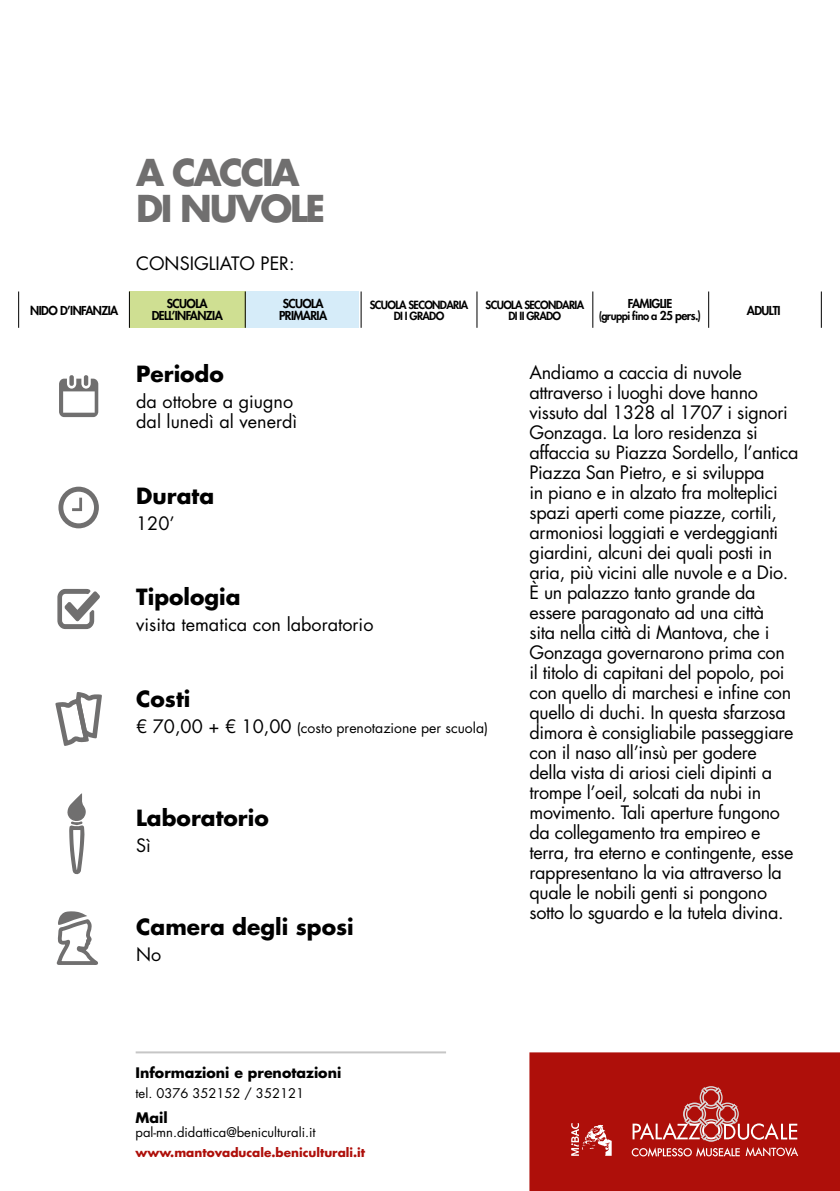
<style>
.page{position:relative;width:840px;height:1191px;background:#fff}
.page>*{position:absolute;margin:0;border:0;box-sizing:border-box;transform-origin:0 0}
.t1{font:700 36px/36px "Futura";letter-spacing:-.065em;color:#706f6f}
.t2{font:700 21.8px "Futura Std";color:#000}
.t3{font:18px/20px "Futura";letter-spacing:-.02em;color:#000}
.t4{font:18px/20px "Futura Std";color:#000}
.t5{font:18px "Futura";color:#000}
.t6{font:700 14.2px "Futura Std";color:#000}
.t7{font:14px "Futura Std";color:#000}
.t8{font:13px "Futura Std";color:#000}
.t9{font:800 12px/12px "Futura";letter-spacing:-.05em;color:#000;text-align:center}
.t10{font:700 12px "Futura";color:#ae0f0a}
.t11{font:800 11px/11.4px "Futura";letter-spacing:-.06em;color:#000;text-align:center}
.s1{font-size:12px}
.s2{font-size:18px}
</style>
<div class="page">
<div style="left:245px;top:291px;width:113px;height:37px;background:#d6ecf9"></div>
<div style="left:69px;top:375px;width:5px;height:11px;background:#706f6f;border-radius:2px"></div>
<svg style="left:59px;top:378px;width:39px;height:39px"></svg>
<svg style="left:58px;top:486px;width:41px;height:42px"></svg>
<svg style="left:55px;top:692px;width:47px;height:54px"></svg>
<svg style="left:57px;top:588px;width:43px;height:42px"></svg>
<svg style="left:56px;top:911px;width:42px;height:54px"></svg>
<svg style="left:67px;top:793px;width:19px;height:82px"></svg>
<div style="left:529px;top:1052px;width:310px;height:139px;background:#ae0f0a"></div>
<svg style="left:745px;top:1147px;width:52px;height:9px"></svg>
<svg style="left:631px;top:1147px;width:108px;height:9px"></svg>
<svg style="left:632px;top:1086px;width:164px;height:55px"></svg>
<svg style="left:571px;top:1123px;width:40px;height:32px"></svg>
<hr style="left:136px;top:1051px;width:310px;height:2px;background:#c6c6c6">
<div style="left:129px;top:291px;width:116px;height:37px;background:#cfdf92"></div>
<hr style="left:245px;top:291px;width:1px;height:37px;background:#000">
<hr style="left:820px;top:291px;width:1px;height:37px;background:#000">
<hr style="left:129px;top:291px;width:1px;height:37px;background:#000">
<hr style="left:18px;top:291px;width:1px;height:37px;background:#000">
<hr style="left:360px;top:291px;width:1px;height:37px;background:#000">
<hr style="left:476px;top:291px;width:1px;height:37px;background:#000">
<hr style="left:592px;top:291px;width:1px;height:37px;background:#000">
<hr style="left:708px;top:291px;width:1px;height:37px;background:#000">
<h1 class="t1" style="left:136px;top:153px;width:191px">A CACCIA<br>DI NUVOLE</h1>
<p class="t5" style="left:136px;top:251px;width:160px">CONSIGLIATO PER:</p>
<p class="t9" style="left:30px;top:304px;width:89px">NIDO D’INFANZIA</p>
<p class="t9" style="left:152px;top:298px;width:72px">SCUOLA<br>DELL’INFANZIA</p>
<p class="t9" style="left:279px;top:298px;width:49px;text-align:left">SCUOLA<br>PRIMARIA</p>
<p class="t11" style="left:369px;top:299px;width:100px">SCUOLA SECONDARIA<br>DI I GRADO</p>
<p class="t11" style="left:485px;top:299px;width:100px">SCUOLA SECONDARIA<br>DI II GRADO</p>
<p class="t9" style="left:746px;top:304px;width:35px">ADULTI</p>
<p class="t9" style="left:627px;top:298px;width:46px">FAMIGLIE</p>
<p class="t11" style="left:598px;top:310px;width:104px">(gruppi fino a <span class="s1">25 pers.)</span></p>
<p class="t2" style="left:136px;top:360px;width:89px">Periodo</p>
<p class="t4" style="left:136px;top:392px;width:162px">da ottobre a giugno dal lunedì al venerdì</p>
<p class="t2" style="left:136px;top:481px;width:79px">Durata</p>
<p class="t4" style="left:136px;top:513px;width:40px">120’</p>
<p class="t2" style="left:136px;top:582px;width:106px">Tipologia</p>
<p class="t4" style="left:136px;top:615px;width:239px">visita tematica con laboratorio</p>
<p class="t2" style="left:136px;top:684px;width:56px">Costi</p>
<p class="t7" style="left:136px;top:718px;width:353px"><span class="s2">€ 70,00 + € 10,00</span> (costo prenotazione per scuola)</p>
<p class="t2" style="left:136px;top:803px;width:134px">Laboratorio</p>
<p class="t4" style="left:136px;top:836px;width:16px">Sì</p>
<p class="t2" style="left:136px;top:912px;width:219px">Camera degli sposi</p>
<p class="t4" style="left:136px;top:944px;width:27px">No</p>
<p class="t6" style="left:135px;top:1063px;width:207px">Informazioni e prenotazioni</p>
<p class="t8" style="left:135px;top:1085px;width:170px">tel. 0376 352152 / 352121</p>
<p class="t6" style="left:135px;top:1107px;width:34px">Mail</p>
<p class="t8" style="left:135px;top:1123px;width:181px">pal-mn.didattica@beniculturali.it</p>
<p class="t10" style="left:135px;top:1144px;width:231px">www.mantovaducale.beniculturali.it</p>
<p class="t3" style="left:529px;top:362px;width:270px">Andiamo a caccia di nuvole attraverso i luoghi dove hanno vissuto dal 1328 al 1707 i signori Gonzaga. La loro residenza si affaccia su Piazza Sordello, l’antica Piazza San Pietro, e si sviluppa<br>in piano e in alzato fra molteplici spazi aperti come piazze, cortili, armoniosi loggiati e verdeggianti giardini, alcuni dei quali posti in aria, più vicini alle nuvole e a Dio.<br>È un palazzo tanto grande da essere paragonato ad una città<br>sita nella città di Mantova, che i Gonzaga governarono prima con<br>il titolo di capitani del popolo, poi con quello di marchesi e infine con quello di duchi. In questa sfarzosa dimora è consigliabile passeggiare con il naso all’insù per godere<br>della vista di ariosi cieli dipinti a trompe l’oeil, solcati da nubi in movimento. Tali aperture fungono da collegamento tra empireo e terra, tra eterno e contingente, esse rappresentano la via attraverso la quale le nobili genti si pongono sotto lo sguardo e la tutela divina.</p>
</div>
